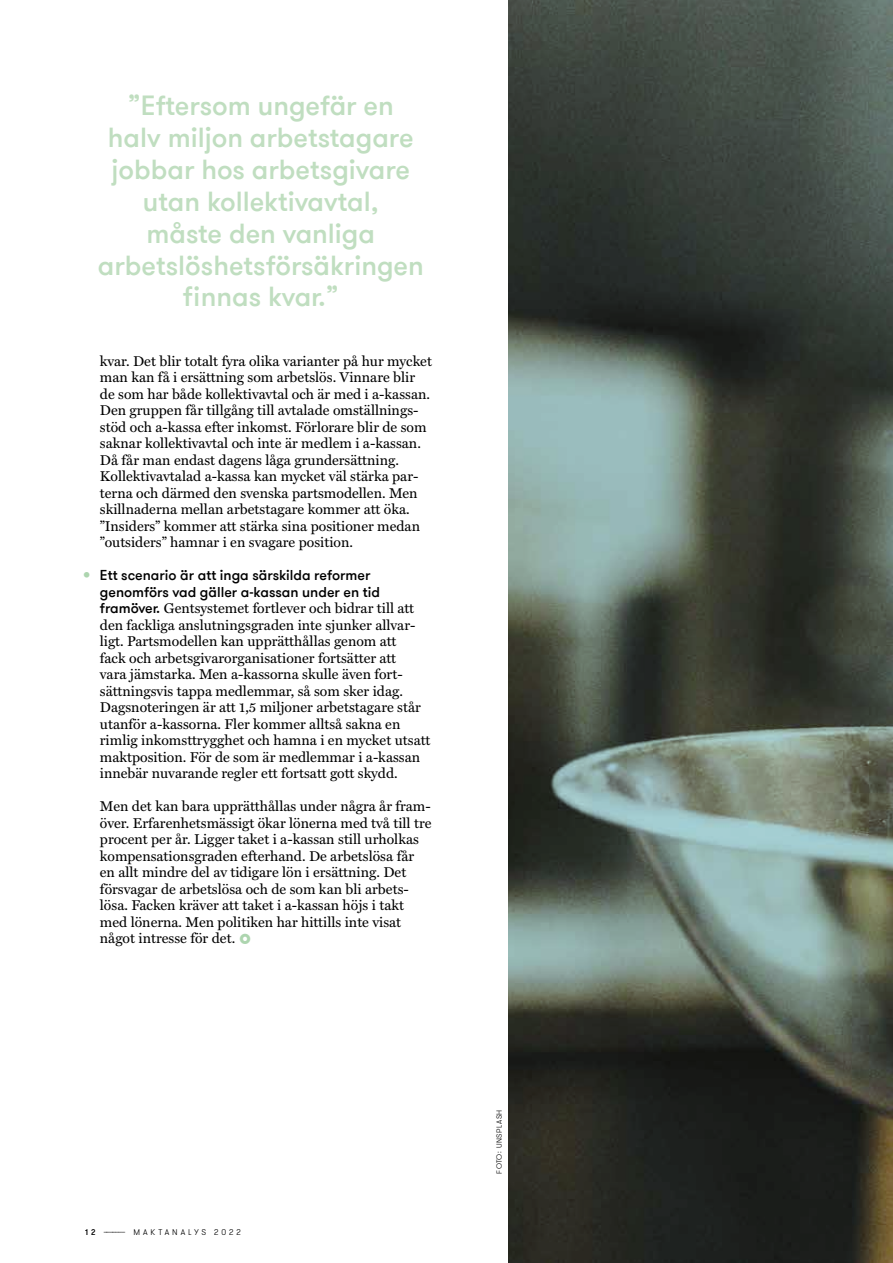
<style>
.page{position:relative;width:893px;height:1263px;background:#fff}
.page>*{position:absolute;margin:0;border:0;box-sizing:border-box;transform-origin:0 0}
.t1{font:500 27.45px/31.8px "GT Walsheim";color:#c0dec0;text-align:center}
.t2{font:14.25px/16.5px "Miller Text";color:#000}
.t3{font:500 14.25px/16.5px "GT Walsheim";color:#000}
.t4{font:300 8.25px "GT Walsheim";letter-spacing:.365em;color:#000}
.t5{font:300 7.5px "GT Walsheim";letter-spacing:.075em;color:#000}
.s1{font-family:"GT Walsheim";font-weight:500}
.s2{font-weight:500}
</style>
<div class="page">
<svg style="left:508px;top:0;width:385px;height:1263px;background:#4a544d"></svg>
<h1 class="t1" style="left:98px;top:90px;width:327px">”Eftersom ungefär en<br>halv miljon arbetstagare jobbar hos arbetsgivare utan kollektivavtal,<br>måste den vanliga arbetslöshetsförsäkringen finnas kvar.”</h1>
<p class="t2" style="left:100px;top:352px;width:334px">kvar. Det blir totalt fyra olika varianter på hur mycket man kan få i ersättning som arbetslös. Vinnare blir de som har både kollektivavtal och är med i a-kassan.<br>Den gruppen får tillgång till avtalade omställnings&shy;stöd och a-kassa efter inkomst. Förlorare blir de som saknar kollektivavtal och inte är medlem i a-kassan.<br>Då får man endast dagens låga grundersättning.<br>Kollektivavtalad a-kassa kan mycket väl stärka par&shy;terna och därmed den svenska partsmodellen. Men skillnaderna mellan arbetstagare kommer att öka. ”Insiders” kommer att stärka sina positioner medan ”outsiders” hamnar i en svagare position.</p>
<p class="t3" style="left:100px;top:567px;width:282px">Ett scenario är att inga särskilda reformer genomförs vad gäller a-kassan under en tid</p>
<p class="t2" style="left:100px;top:600px;width:332px"><span class="s1">framöver.</span> Gentsystemet fortlever och bidrar till att den fackliga anslutningsgraden inte sjunker allvar&shy;ligt. Partsmodellen kan upprätthållas genom att<br>fack och arbetsgivarorganisationer fortsätter att<br>vara jämstarka. Men a-kassorna skulle även fort&shy;sättningsvis tappa medlemmar, så som sker idag.<br>Dagsnoteringen är att 1,5 miljoner arbetstagare står utanför a-kassorna. Fler kommer alltså sakna en rimlig inkomsttrygghet och hamna i en mycket utsatt maktposition. För de som är medlemmar i a-kassan innebär nuvarande regler ett fortsatt gott skydd.</p>
<p class="t2" style="left:100px;top:798px;width:333px">Men det kan bara upprätthållas under några år fram&shy;över. Erfarenhetsmässigt ökar lönerna med två till tre procent per år. Ligger taket i a-kassan still urholkas kompensationsgraden efterhand. De arbetslösa får en allt mindre del av tidigare lön i ersättning. Det försvagar de arbetslösa och de som kan bli arbets&shy;lösa. Facken kräver att taket i a-kassan höjs i takt med lönerna. Men politiken har hittills inte visat något intresse för det.</p>
<p class="t4" style="left:85px;top:1227px;width:157px"><span class="s2">12</span> ––––––– MAKTANALYS 2022</p>
<p class="t5" style="left:494px;top:1174px;width:66px;rotate:-90deg">FOTO: UNSPLASH</p>
</div>
